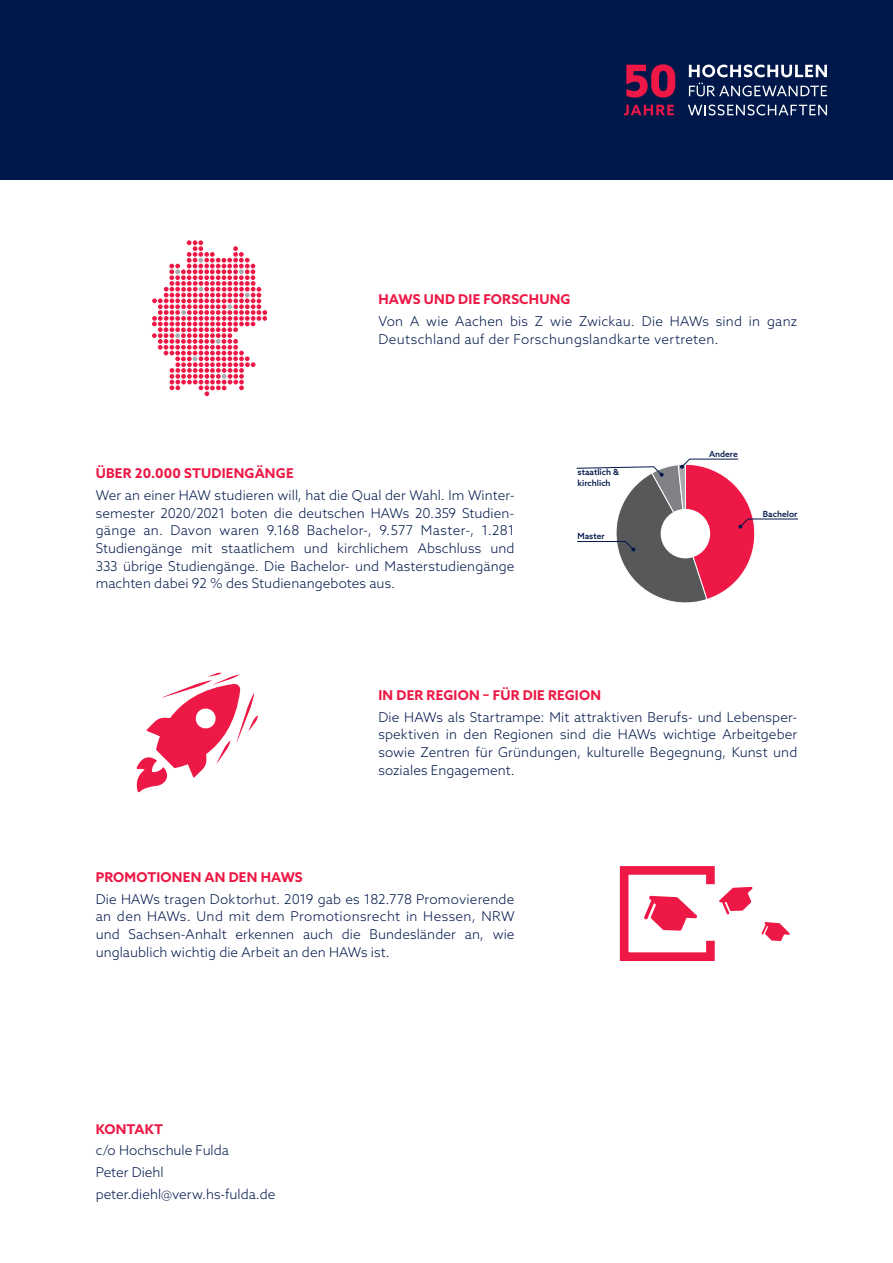
<style>
.page{position:relative;width:893px;height:1263px;background:#fff}
.page>*{position:absolute;margin:0;border:0;box-sizing:border-box;transform-origin:0 0}
.t1{font:300 13.5px/17.7px "Azo Sans";letter-spacing:.005em;color:#00174a;text-align:justify}
.t2{font:700 13.5px "Azo Sans";letter-spacing:.015em;color:#ed1845}
.t3{font:500 8.4px/10.1px "Azo Sans";color:#00174a}
</style>
<div class="page">
<svg style="left:576px;top:458px;width:223px;height:145px"></svg>
<svg style="left:136px;top:673px;width:122px;height:119px"></svg>
<div style="left:0;top:0;width:893px;height:180px;background:#00174a"></div>
<svg style="left:689px;top:65px;width:138px;height:12px"></svg>
<svg style="left:689px;top:83px;width:138px;height:13px"></svg>
<svg style="left:688px;top:105px;width:139px;height:10px"></svg>
<svg style="left:624px;top:105px;width:50px;height:10px"></svg>
<svg style="left:626px;top:64px;width:49px;height:34px"></svg>
<svg style="left:619px;top:866px;width:133px;height:95px"></svg>
<svg style="left:761px;top:922px;width:29px;height:19px"></svg>
<svg style="left:152px;top:240px;width:115px;height:156px"></svg>
<p class="t2" style="left:378px;top:290px;width:194px">HAWS UND DIE FORSCHUNG</p>
<p class="t1" style="left:378px;top:312px;width:420px">Von A wie Aachen bis Z wie Zwickau. Die HAWs sind in ganz<br>Deutschland auf der Forschungslandkarte vertreten.</p>
<p class="t2" style="left:96px;top:464px;width:199px">ÜBER 20.000 STUDIENGÄNGE</p>
<p class="t1" style="left:96px;top:486px;width:420px">Wer an einer HAW studieren will, hat die Qual der Wahl. Im Winter&shy;semester 2020/2021 boten die deutschen HAWs 20.359 Studien&shy;gänge an. Davon waren 9.168 Bachelor-, 9.577 Master-, 1.281<br>Studiengänge mit staatlichem und kirchlichem Abschluss und 333 übrige Studiengänge. Die Bachelor- und Masterstudiengänge machten dabei 92 % des Studienangebotes aus.</p>
<p class="t3" style="left:577px;top:467px;width:43px">staatlich &amp; kirchlich</p>
<p class="t3" style="left:577px;top:531px;width:29px">Master</p>
<p class="t3" style="left:709px;top:449px;width:30px">Andere</p>
<p class="t3" style="left:763px;top:509px;width:36px">Bachelor</p>
<p class="t2" style="left:378px;top:686px;width:224px">IN DER REGION – FÜR DIE REGION</p>
<p class="t1" style="left:378px;top:708px;width:420px">Die HAWs als Startrampe: Mit attraktiven Berufs- und Lebensper&shy;spektiven in den Regionen sind die HAWs wichtige Arbeitgeber sowie Zentren für Gründungen, kulturelle Begegnung, Kunst und soziales Engagement.</p>
<p class="t2" style="left:96px;top:868px;width:209px">PROMOTIONEN AN DEN HAWS</p>
<p class="t1" style="left:96px;top:890px;width:420px">Die HAWs tragen Doktorhut. 2019 gab es 182.778 Promovierende an den HAWs. Und mit dem Promotionsrecht in Hessen, NRW und Sachsen-Anhalt erkennen auch die Bundesländer an, wie unglaublich wichtig die Arbeit an den HAWs ist.</p>
<p class="t2" style="left:96px;top:1120px;width:69px">KONTAKT</p>
<p class="t1" style="left:96px;top:1141px;width:135px">c/o Hochschule Fulda</p>
<p class="t1" style="left:96px;top:1163px;width:70px">Peter Diehl</p>
<p class="t1" style="left:96px;top:1185px;width:181px">peter.diehl@verw.hs-fulda.de</p>
</div>
